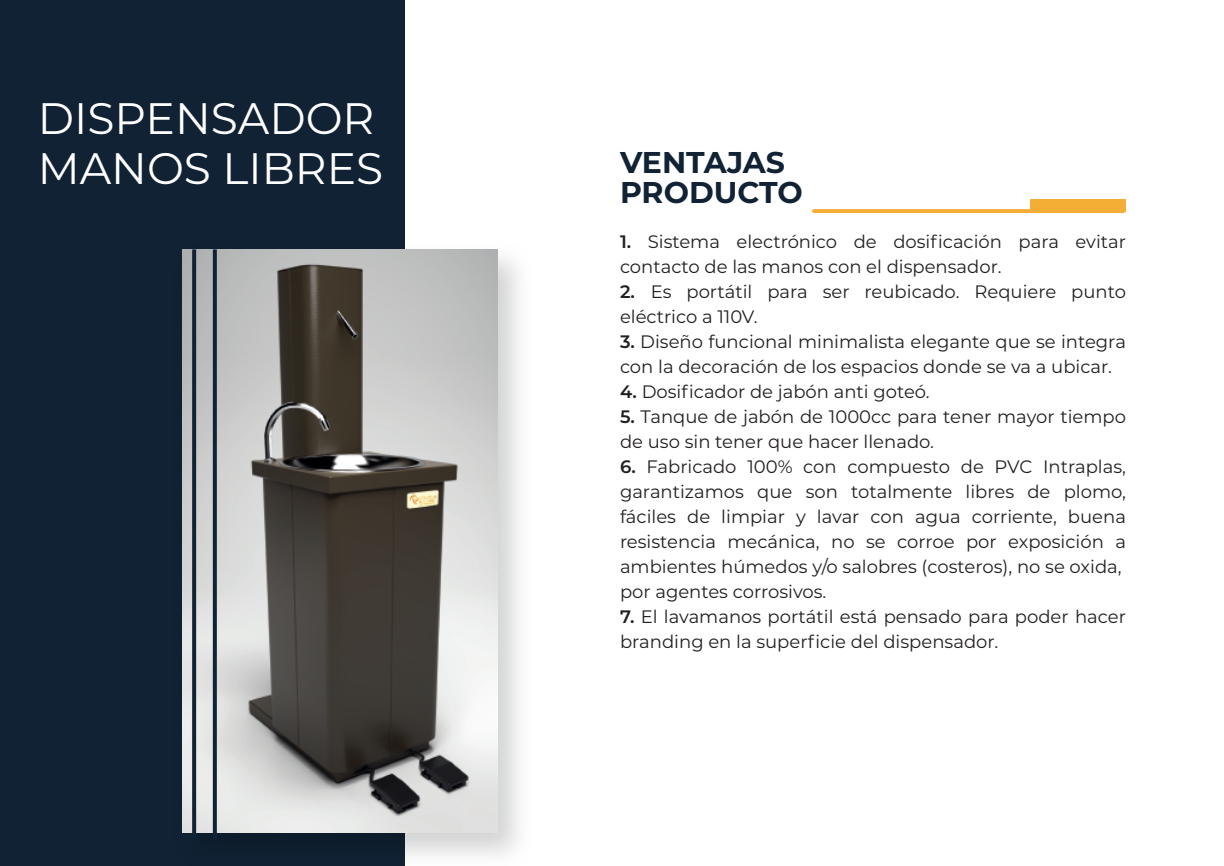
<style>
.page{position:relative;width:1224px;height:866px;background:#fff}
.page>*{position:absolute;margin:0;border:0;box-sizing:border-box;transform-origin:0 0}
.t1{font:44px/50px "Montserrat";color:#fff}
.t2{font:700 30px/30px "Montserrat";color:#102234}
.t3{font:18px/25px "Montserrat";color:#231f20}
.s1{font-weight:600}
</style>
<div class="page">
<div style="left:0;top:0;width:405px;height:865px;background:#102234"></div>
<svg style="left:814px;top:209px;width:309px;height:4px"></svg>
<div style="left:1031px;top:199px;width:95px;height:12px;background:#f4ae36"></div>
<img style="left:182px;top:249px;width:337px;height:607px">
<img style="left:183px;top:249px;width:315px;height:583px">
<svg style="left:213px;top:249px;width:4px;height:591px"></svg>
<svg style="left:192px;top:249px;width:4px;height:591px"></svg>
<h1 class="t1" style="left:38px;top:92px;width:347px">DISPENSADOR<br>MANOS LIBRES</h1>
<h2 class="t2" style="left:620px;top:146px;width:184px">VENTAJAS<br>PRODUCTO</h2>
<p class="t3" style="left:620px;top:228px;width:508px"><span class="s1">1.</span> Sistema electrónico de dosificación para evitar contacto de las manos con el dispensador.</p>
<p class="t3" style="left:620px;top:278px;width:507px"><span class="s1">2.</span> Es portátil para ser reubicado. Requiere punto eléctrico a 110V.</p>
<p class="t3" style="left:620px;top:328px;width:507px"><span class="s1">3.</span> Diseño funcional minimalista elegante que se integra con la decoración de los espacios donde se va a ubicar.</p>
<p class="t3" style="left:620px;top:378px;width:311px"><span class="s1">4.</span> Dosificador de jabón anti goteó.</p>
<p class="t3" style="left:620px;top:403px;width:508px"><span class="s1">5.</span> Tanque de jabón de 1000cc para tener mayor tiempo de uso sin tener que hacer llenado.</p>
<p class="t3" style="left:620px;top:453px;width:508px"><span class="s1">6.</span> Fabricado 100% con compuesto de PVC Intraplas, garantizamos que son totalmente libres de plomo, fáciles de limpiar y lavar con agua corriente, buena resistencia mecánica, no se corroe por exposición a ambientes húmedos y/o salobres (costeros), no se oxida, por agentes corrosivos.</p>
<p class="t3" style="left:620px;top:603px;width:507px"><span class="s1">7.</span> El lavamanos portátil está pensado para poder hacer branding en la superficie del dispensador.</p>
</div>
